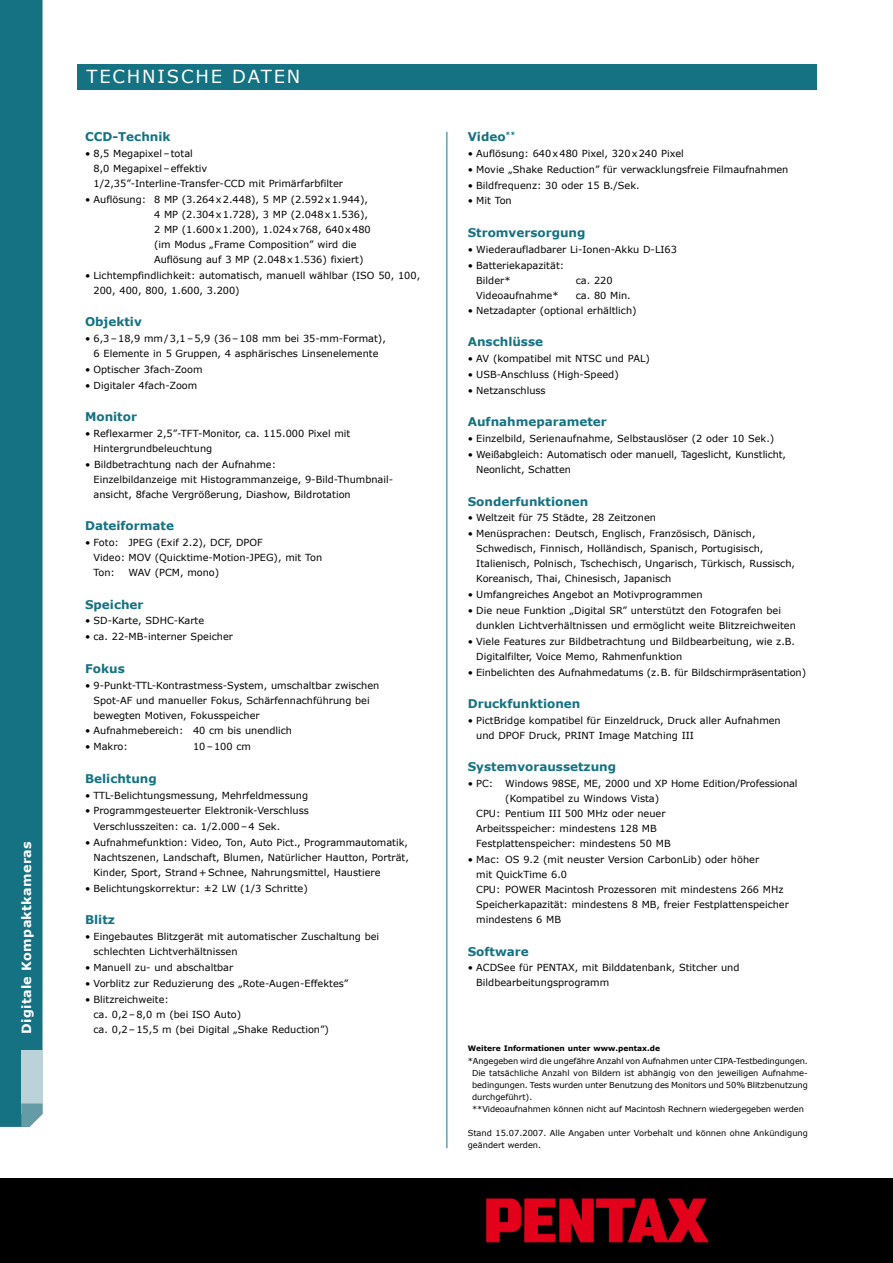
<style>
.page{position:relative;width:893px;height:1263px;background:#fff}
.page>*{position:absolute;margin:0;border:0;box-sizing:border-box;transform-origin:0 0}
.t1{font:18px "Verdana";color:#fff}
.t2{font:700 12.75px "Verdana";letter-spacing:.025em;color:#fff}
.t3{font:700 12px "Verdana";color:#147283}
.t4{font:9.75px/15px "Verdana";color:#000}
.t5{font:8.25px/12px "Verdana";letter-spacing:-.005em;color:#000}
.t6{font:700 7.5px "Verdana";color:#000}
</style>
<div class="page">
<div style="left:77px;top:64px;width:739px;height:25px;background:#147283"></div>
<hr style="left:446px;top:132px;width:1px;height:1016px;background:#147283">
<div style="left:0;top:1178px;width:893px;height:85px;background:#000"></div>
<svg style="left:486px;top:1199px;width:223px;height:43px"></svg>
<div style="left:0;top:0;width:43px;height:1127px;background:#147283"></div>
<div style="left:21px;top:1050px;width:22px;height:63px;background:#bcd2d9"></div>
<svg style="left:21px;top:1103px;width:22px;height:24px"></svg>
<h2 class="t2" style="left:18px;top:1034px;width:194px;rotate:-90deg">Digitale Kompaktkameras</h2>
<h1 class="t1" style="left:87px;top:65px;width:28px">Technische</h1>
<h1 class="t1" style="left:232px;top:65px;width:14px">daten</h1>
<p class="t3" style="left:85px;top:129px;width:87px">CCD-Technik</p>
<p class="t4" style="left:94px;top:145px;width:251px;text-indent:-8px">• 8,5 Megapixel–total<br>8,0 Megapixel–effektiv<br>1/2,35”-Interline-Transfer-CCD mit Primärfarbfilter</p>
<p class="t4" style="left:154px;top:191px;width:218px;text-indent:-69px">• Auflösung: 8 MP (3.264x2.448), 5 MP (2.592x1.944), 4 MP (2.304x1.728), 3 MP (2.048x1.536), 2 MP (1.600x1.200), 1.024x768, 640x480 (im Modus „Frame Composition” wird die Auflösung auf 3 MP (2.048x1.536) fixiert)</p>
<p class="t4" style="left:94px;top:267px;width:328px;text-indent:-9px">• Lichtempfindlichkeit: automatisch, manuell wählbar (ISO 50, 100,<br>200, 400, 800, 1.600, 3.200)</p>
<p class="t3" style="left:85px;top:314px;width:58px">Objektiv</p>
<p class="t4" style="left:85px;top:330px;width:302px;text-align:center">• 6,3–18,9 mm/3,1–5,9 (36–108 mm bei 35-mm-Format),<br>6 Elemente in 5 Gruppen, 4 asphärisches Linsenelemente</p>
<p class="t4" style="left:85px;top:361px;width:119px">• Optischer 3fach-Zoom</p>
<p class="t4" style="left:85px;top:377px;width:114px">• Digitaler 4fach-Zoom</p>
<p class="t3" style="left:85px;top:409px;width:53px">Monitor</p>
<p class="t4" style="left:94px;top:425px;width:258px;text-indent:-9px">• Reflexarmer 2,5”-TFT-Monitor, ca. 115.000 Pixel mit<br>Hintergrundbeleuchtung</p>
<p class="t4" style="left:94px;top:456px;width:300px;text-indent:-9px">• Bildbetrachtung nach der Aufnahme:<br>Einzelbildanzeige mit Histogrammanzeige, 9-Bild-Thumbnail&shy;ansicht, 8fache Vergrößerung, Diashow, Bildrotation</p>
<p class="t3" style="left:85px;top:518px;width:90px">Dateiformate</p>
<p class="t4" style="left:94px;top:535px;width:230px;text-indent:-9px">• Foto: JPEG (Exif 2.2), DCF, DPOF<br>Video: MOV (Quicktime-Motion-JPEG), mit Ton<br>Ton:</p>
<p class="t4" style="left:129px;top:565px;width:92px">WAV (PCM, mono)</p>
<p class="t3" style="left:85px;top:596px;width:60px">Speicher</p>
<p class="t4" style="left:85px;top:613px;width:121px">• SD-Karte, SDHC-Karte</p>
<p class="t4" style="left:85px;top:629px;width:149px">• ca. 22-MB-interner Speicher</p>
<p class="t3" style="left:85px;top:661px;width:41px">Fokus</p>
<p class="t4" style="left:94px;top:677px;width:287px;text-indent:-9px">• 9-Punkt-TTL-Kontrastmess-System, umschaltbar zwischen<br>Spot-AF und manueller Fokus, Schärfennachführung bei bewegten Motiven, Fokusspeicher</p>
<p class="t4" style="left:85px;top:723px;width:209px">• Aufnahmebereich: 40 cm bis unendlich</p>
<p class="t4" style="left:85px;top:739px;width:44px">• Makro:</p>
<p class="t4" style="left:193px;top:739px;width:59px">10–100 cm</p>
<p class="t3" style="left:85px;top:771px;width:73px">Belichtung</p>
<p class="t4" style="left:85px;top:787px;width:225px">• TTL-Belichtungsmessung, Mehrfeldmessung</p>
<p class="t4" style="left:94px;top:802px;width:217px;line-height:15.9px;text-indent:-9px">• Programmgesteuerter Elektronik-Verschluss<br>Verschlusszeiten: ca. 1/2.000–4 Sek.</p>
<p class="t4" style="left:94px;top:835px;width:317px;text-align:justify;text-indent:-9px">• Aufnahmefunktion: Video, Ton, Auto Pict., Programmautomatik, Nachtszenen, Landschaft, Blumen, Natürlicher Hautton, Porträt, Kinder, Sport, Strand+Schnee, Nahrungsmittel, Haustiere</p>
<p class="t4" style="left:85px;top:880px;width:224px">• Belichtungskorrektur: ±2 LW (1/3 Schritte)</p>
<p class="t3" style="left:85px;top:912px;width:31px">Blitz</p>
<p class="t4" style="left:94px;top:929px;width:287px;text-indent:-9px">• Eingebautes Blitzgerät mit automatischer Zuschaltung bei schlechten Licht-ver-hältnissen</p>
<p class="t4" style="left:85px;top:960px;width:150px">• Manuell zu- und abschaltbar</p>
<p class="t4" style="left:85px;top:975px;width:265px">• Vorblitz zur Reduzierung des „Rote-Augen-Effektes”</p>
<p class="t4" style="left:94px;top:991px;width:237px;text-indent:-9px">• Blitzreichweite:<br>ca. 0,2–8,0 m (bei ISO Auto)<br>ca. 0,2–15,5 m (bei Digital „Shake Reduction”)</p>
<p class="t3" style="left:468px;top:129px;width:49px">Video<sup>**</sup></p>
<p class="t4" style="left:468px;top:145px;width:218px">• Auflösung: 640x480 Pixel, 320x240 Pixel</p>
<p class="t4" style="left:468px;top:161px;width:322px">• Movie „Shake Reduction” für verwacklungsfreie Filmaufnahmen</p>
<p class="t4" style="left:468px;top:177px;width:173px">• Bildfrequenz: 30 oder 15 B./Sek.</p>
<p class="t4" style="left:468px;top:193px;width:46px">• Mit Ton</p>
<p class="t3" style="left:468px;top:225px;width:119px">Stromversorgung</p>
<p class="t4" style="left:468px;top:241px;width:211px">• Wiederaufladbarer Li-Ionen-Akku D-LI63</p>
<p class="t4" style="left:476px;top:257px;width:90px;line-height:15.9px;text-indent:-9px">• Batteriekapazität:<br>Bilder*</p>
<p class="t4" style="left:576px;top:273px;width:38px">ca. 220</p>
<p class="t4" style="left:476px;top:288px;width:84px">Videoaufnahme*</p>
<p class="t4" style="left:576px;top:288px;width:57px">ca. 80 Min.</p>
<p class="t4" style="left:468px;top:303px;width:170px">• Netzadapter (optional erhältlich)</p>
<p class="t3" style="left:468px;top:334px;width:77px">Anschlüsse</p>
<p class="t4" style="left:468px;top:351px;width:184px">• AV (kompatibel mit NTSC und PAL)</p>
<p class="t4" style="left:468px;top:367px;width:153px">• USB-Anschluss (High-Speed)</p>
<p class="t4" style="left:468px;top:383px;width:79px">• Netzanschluss</p>
<p class="t3" style="left:468px;top:414px;width:141px">Aufnahmeparameter</p>
<p class="t4" style="left:468px;top:431px;width:308px">• Einzelbild, Serienaufnahme, Selbst-auslöser (2 oder 10 Sek.)</p>
<p class="t4" style="left:476px;top:447px;width:311px;text-indent:-9px">• Weißabgleich: Automatisch oder manuell, Tageslicht, Kunstlicht,<br>Neonlicht, Schatten</p>
<p class="t3" style="left:468px;top:493px;width:122px">Sonderfunktionen</p>
<p class="t4" style="left:468px;top:510px;width:190px">• Weltzeit für 75 Städte, 28 Zeitzonen</p>
<p class="t4" style="left:476px;top:526px;width:320px;text-indent:-9px">• Menüsprachen: Deutsch, Englisch, Französisch, Dänisch, Schwedisch, Finnisch, Holländisch, Spanisch, Portugisisch, Italienisch, Polnisch, Tschechisch, Ungarisch, Türkisch, Russisch, Koreanisch, Thai, Chinesisch, Japanisch</p>
<p class="t4" style="left:468px;top:587px;width:236px">• Umfangreiches Angebot an Motivprogrammen</p>
<p class="t4" style="left:476px;top:603px;width:321px;text-indent:-9px">• Die neue Funktion „Digital SR” unterstützt den Fotografen bei dunklen Lichtverhältnissen und ermöglicht weite Blitzreichweiten</p>
<p class="t4" style="left:476px;top:633px;width:320px;text-indent:-9px">• Viele Features zur Bildbetrachtung und Bildbearbeitung, wie z.B.<br>Digitalfilter, Voice Memo, Rahmenfunktion</p>
<p class="t4" style="left:468px;top:664px;width:340px">• Einbelichten des Aufnahmedatums (z.B. für Bildschirmpräsentation)</p>
<p class="t3" style="left:468px;top:696px;width:114px">Druckfunktionen</p>
<p class="t4" style="left:476px;top:713px;width:306px;text-indent:-9px">• PictBridge kompatibel für Einzeldruck, Druck aller Aufnahmen und DPOF Druck, PRINT Image Matching III</p>
<p class="t3" style="left:468px;top:759px;width:150px">Systemvoraussetzung</p>
<p class="t4" style="left:468px;top:776px;width:331px">• PC: Windows 98SE, ME, 2000 und XP Home Edition/Professional</p>
<p class="t4" style="left:505px;top:791px;width:155px">(Kompatibel zu Windows Vista)</p>
<p class="t4" style="left:476px;top:806px;width:191px">CPU: Pentium III 500 MHz oder neuer</p>
<p class="t4" style="left:476px;top:821px;width:182px">Arbeitsspeicher: mindestens 128 MB</p>
<p class="t4" style="left:476px;top:836px;width:196px">Festplattenspeicher: mindestens 50 MB</p>
<p class="t4" style="left:476px;top:852px;width:314px;text-indent:-9px">• Mac: OS 9.2 (mit neuster Version CarbonLib) oder höher<br>mit QuickTime 6.0<br>CPU: POWER Macintosh Prozessoren mit mindestens 266 MHz Speicherkapazität: mindestens 8 MB, freier Festplattenspeicher mindestens 6 MB</p>
<p class="t3" style="left:468px;top:944px;width:62px">Software</p>
<p class="t4" style="left:476px;top:960px;width:265px;text-indent:-9px">• ACDSee für PENTAX, mit Bilddatenbank, Stitcher und<br>Bildbearbeitungsprogramm</p>
<p class="t6" style="left:468px;top:1044px;width:194px">Weitere Informationen unter www.pentax.de</p>
<p class="t5" style="left:472px;top:1055px;width:337px;text-indent:-4px">*Angegeben wird die ungefähre Anzahl von Aufnahmen unter CIPA-Testbedingungen.<br>Die tatsächliche Anzahl von Bildern ist abhängig von den jeweiligen Auf-nahme&shy;bedingungen. Tests wurden unter Benutzung des Monitors und 50% Blitzbenutzung durchgeführt).<br>**Videoaufnahmen können nicht auf Macintosh Rechnern wiedergegeben werden</p>
<p class="t5" style="left:468px;top:1127px;width:342px">Stand 15.07.2007. Alle Angaben unter Vorbehalt und können ohne Ankündigung geändert werden.</p>
</div>
